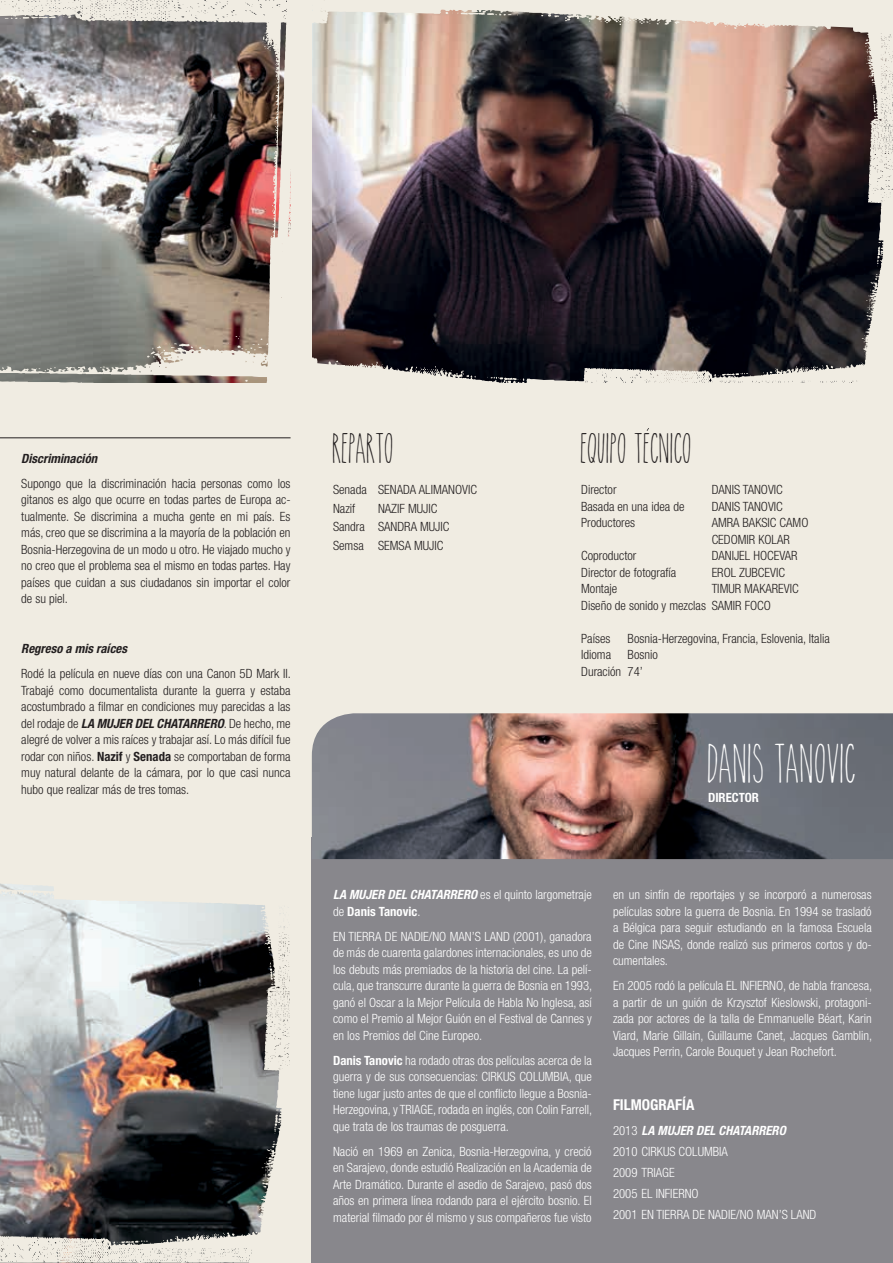
<style>
.page{position:relative;width:893px;height:1263px;background:#f0ece2}
.page>*{position:absolute;margin:0;border:0;box-sizing:border-box;transform-origin:0 0}
.t1{font:39.15px "The Skinny";color:#fff}
.t2{font:30px "The Skinny";color:#231f20}
.t3{font:700 condensed 15px "Helvetica Neue";color:#fff}
.t4{font:300 condensed 12.75px/16.5px "Helvetica Neue";color:#fff;text-align:justify}
.t5{font:300 condensed 12.75px/16.5px "Helvetica Neue";color:#231f20}
.t6{font:italic 700 condensed 12.75px "Helvetica Neue";color:#231f20}
.t7{font:700 condensed 12.75px "Helvetica Neue";color:#fff}
.s1{font-weight:700;font-style:italic}
.s2{font-weight:700}
</style>
<div class="page">
<div style="left:312px;top:838px;width:581px;height:425px;background:#88878c"></div>
<img style="left:0;top:0;width:893px;height:383px">
<img style="left:0;top:883px;width:290px;height:380px">
<hr style="left:0;top:437px;width:291px;height:1px;background:#231f20">
<img style="left:312px;top:713px;width:581px;height:146px">
<p class="t6" style="left:21px;top:450px;width:77px">Discriminación</p>
<p class="t5" style="left:21px;top:475px;width:271px;text-align:justify">Supongo que la discriminación hacia personas como los gitanos es algo que ocurre en todas partes de Europa ac&shy;tualmente. Se discrimina a mucha gente en mi país. Es más, creo que se discrimina a la mayoría de la población en Bosnia-Herzegovina de un modo u otro. He viajado mucho y no creo que el problema sea el mismo en todas partes. Hay países que cuidan a sus ciudadanos sin importar el color de su piel.</p>
<p class="t6" style="left:21px;top:641px;width:107px">Regreso a mis raíces</p>
<p class="t5" style="left:21px;top:665px;width:271px;text-align:justify">Rodé la película en nueve días con una Canon 5D Mark II.<br>Trabajé como documentalista durante la guerra y estaba acostumbrado a filmar en condiciones muy parecidas a las del rodaje de <span class="s1">LA MUJER DEL CHATARRERO</span>. De hecho, me alegré de volver a mis raíces y trabajar así. Lo más difícil fue rodar con niños. <span class="s2">Nazif</span> y <span class="s2">Senada</span> se comportaban de forma muy natural delante de la cámara, por lo que casi nunca hubo que realizar más de tres tomas.</p>
<h2 class="t2" style="left:333px;top:433px;width:63px">REPARTO</h2>
<p class="t5" style="left:333px;top:480px;width:145px;line-height:18.6px">Senada SENADA ALIMANOVIC<br>Nazif</p>
<p class="t5" style="left:333px;top:499px;width:118px;line-height:18.6px;text-indent:45px">NAZIF MUJIC<br>Sandra SANDRA MUJIC<br>Semsa SEMSA MUJIC</p>
<h2 class="t2" style="left:581px;top:433px;width:113px">EQUIPO TECNICO</h2>
<p class="t5" style="left:581px;top:481px;width:37px">Director</p>
<p class="t5" style="left:712px;top:481px;width:73px">DANIS TANOVIC</p>
<p class="t5" style="left:581px;top:498px;width:105px">Basada en una idea de</p>
<p class="t5" style="left:712px;top:498px;width:73px">DANIS TANOVIC</p>
<p class="t5" style="left:581px;top:514px;width:56px">Productores</p>
<p class="t5" style="left:712px;top:514px;width:98px">AMRA BAKSIC CAMO<br>CEDOMIR KOLAR</p>
<p class="t5" style="left:581px;top:547px;width:57px">Coproductor</p>
<p class="t5" style="left:712px;top:547px;width:87px">DANIJEL HOCEVAR</p>
<p class="t5" style="left:581px;top:564px;width:97px">Director de fotografía</p>
<p class="t5" style="left:712px;top:564px;width:75px">EROL ZUBCEVIC</p>
<p class="t5" style="left:581px;top:580px;width:38px">Montaje</p>
<p class="t5" style="left:581px;top:580px;width:219px;text-indent:130px">TIMUR MAKAREVIC<br>Diseño de sonido y mezclas SAMIR FOCO</p>
<p class="t5" style="left:581px;top:630px;width:31px">Países</p>
<p class="t5" style="left:628px;top:630px;width:204px">Bosnia-Herzegovina, Francia, Eslovenia, Italia</p>
<p class="t5" style="left:581px;top:646px;width:31px">Idioma</p>
<p class="t5" style="left:581px;top:646px;width:78px;text-indent:46px">Bosnio<br>Duración 74’</p>
<h1 class="t1" style="left:708px;top:744px;width:150px">DANIS TANOVIC</h1>
<p class="t7" style="left:708px;top:790px;width:45px">DIRECTOR</p>
<p class="t4" style="left:333px;top:886px;width:260px"><span class="s1">LA MUJER DEL CHATARRERO</span> es el quinto largometraje de <span class="s2">Danis Tanovic</span>.</p>
<p class="t4" style="left:333px;top:928px;width:261px">EN TIERRA DE NADIE/NO MAN’S LAND (2001), ganadora de más de cuarenta galardones internacionales, es uno de los debuts más premiados de la historia del cine. La pelí&shy;cula, que transcurre durante la guerra de Bosnia en 1993, ganó el Oscar a la Mejor Película de Habla No Inglesa, así como el Premio al Mejor Guión en el Festival de Cannes y en los Premios del Cine Europeo.</p>
<p class="t4" style="left:333px;top:1052px;width:261px"><span class="s2">Danis Tanovic</span> ha rodado otras dos películas acerca de la guerra y de sus consecuencias: CIRKUS COLUMBIA, que tiene lugar justo antes de que el conflicto llegue a Bosnia-Herzegovina, y TRIAGE, rodada en inglés, con Colin Farrell, que trata de los traumas de posguerra.</p>
<p class="t4" style="left:333px;top:1143px;width:260px">Nació en 1969 en Zenica, Bosnia-Herzegovina, y creció en Sarajevo, donde estudió Realización en la Academia de Arte Dramático. Durante el asedio de Sarajevo, pasó dos años en primera línea rodando para el ejército bosnio. El material filmado por él mismo y sus compañeros fue visto</p>
<p class="t4" style="left:613px;top:886px;width:260px">en un sinfín de reportajes y se incorporó a numerosas películas sobre la guerra de Bosnia. En 1994 se trasladó a Bélgica para seguir estudiando en la famosa Escuela de Cine INSAS, donde realizó sus primeros cortos y do&shy;cumentales.</p>
<p class="t4" style="left:613px;top:977px;width:261px">En 2005 rodó la película EL INFIERNO, de habla francesa, a partir de un guión de Krzysztof Kieslowski, protagoni&shy;zada por actores de la talla de Emmanuelle Béart, Karin Viard, Marie Gillain, Guillaume Canet, Jacques Gamblin, Jacques Perrin, Carole Bouquet y Jean Rochefort.</p>
<p class="t3" style="left:613px;top:1096px;width:82px">Filmografía</p>
<p class="t4" style="left:613px;top:1120px;width:205px;line-height:20.7px;text-align:left">2013 <span class="s1">LA MUJER DEL CHATARRERO<br></span>2010 CIRKUS COLUMBIA<br>2009 TRIAGE<br>2005 EL INFIERNO<br>2001 EN TIERRA DE NADIE/NO MAN’S LAND</p>
</div>
